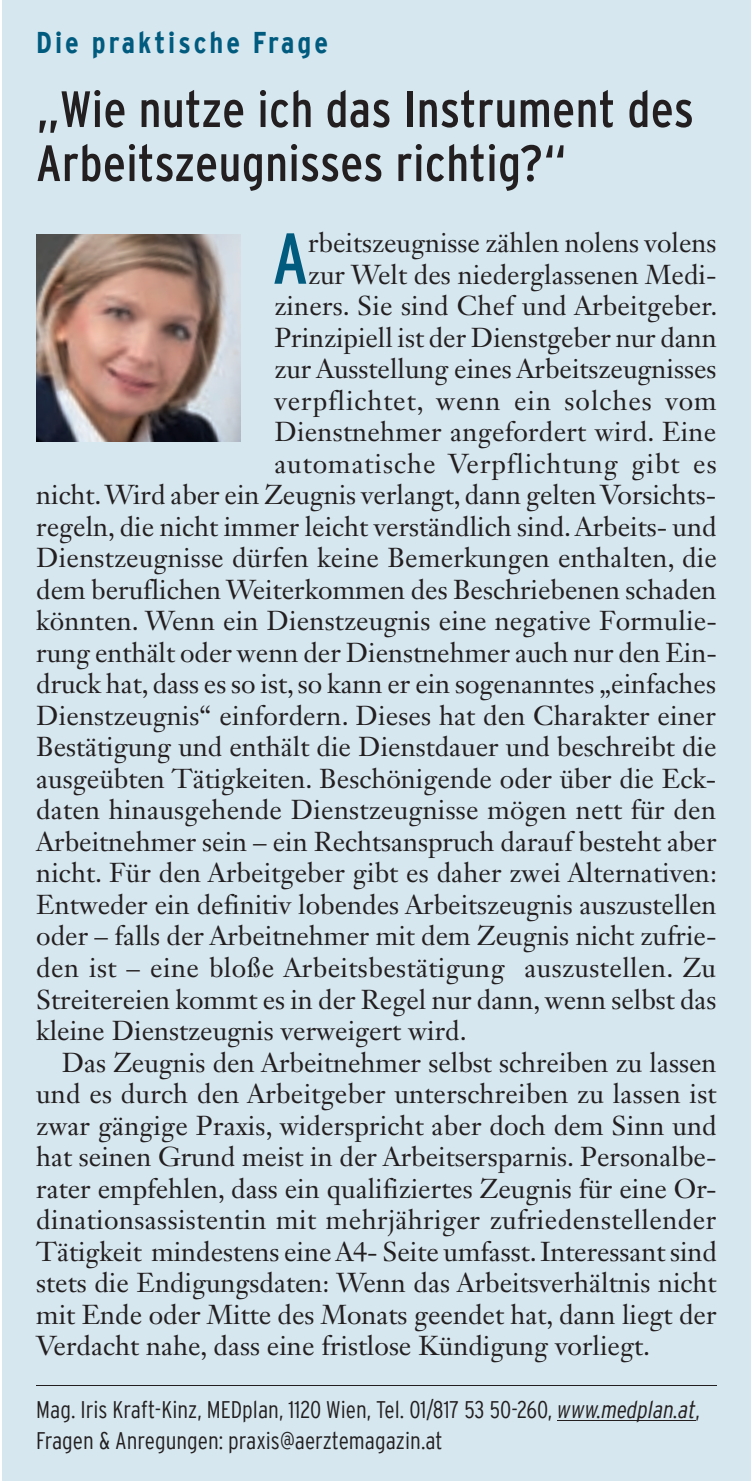
<style>
.page{position:relative;width:752px;height:1482px;background:#fff}
.page>*{position:absolute;margin:0;border:0;box-sizing:border-box;transform-origin:0 0}
.t1{font:condensed 72px "Interstate";color:#005b7f}
.t2{font:condensed 51px/54px "Interstate";letter-spacing:.01em;color:#231f20}
.t3{font:700 condensed 30px "Interstate";letter-spacing:.1em;color:#005b7f}
.t4{font:27px "Janson Text LT Std";color:#231f20}
.t5{font:27px "Janson Text LT Std";letter-spacing:.035em;color:#231f20}
.t6{font:300 condensed 24px/31.5px "Interstate";color:#231f20}
.s1{font-style:italic}
</style>
<div class="page">
<div style="left:2px;top:0;width:749px;height:1481px;background:#d6e7ef"></div>
<hr style="left:36px;top:1385px;width:681px;height:1px;background:#231f20">
<hr style="left:557px;top:1420px;width:138px;height:1px;background:#231f20">
<img style="left:36px;top:234px;width:204px;height:207px">
<p class="t3" style="left:36px;top:25px;width:293px">Die praktische Frage</p>
<h2 class="t2" style="left:36px;top:82px;width:659px">„Wie nutze ich das Instrument des<br>Arbeitszeugnisses richtig?“</h2>
<h1 class="t1" style="left:273px;top:218px;width:37px">A</h1>
<p class="t4" style="left:308px;top:226px;width:410px">rbeitszeugnisse zählen nolens volens</p>
<p class="t4" style="left:308px;top:257px;width:410px">zur Welt des niederglassenen Medi-</p>
<p class="t4" style="left:274px;top:289px;width:445px">ziners. Sie sind Chef und Arbeitgeber.</p>
<p class="t4" style="left:274px;top:320px;width:444px">Prinzipiell ist der Dienstgeber nur dann</p>
<p class="t4" style="left:274px;top:352px;width:444px">zur Ausstellung eines Arbeitszeugnisses</p>
<p class="t5" style="left:274px;top:383px;width:444px">verpflichtet, wenn ein solches vom</p>
<p class="t4" style="left:274px;top:415px;width:444px">Dienstnehmer angefordert wird. Eine</p>
<p class="t5" style="left:274px;top:446px;width:444px">automatische Verpflichtung gibt es</p>
<p class="t4" style="left:36px;top:478px;width:682px">nicht. Wird aber ein Zeugnis verlangt, dann gelten Vorsichts-</p>
<p class="t4" style="left:36px;top:509px;width:682px">regeln, die nicht immer leicht verständlich sind. Arbeits- und</p>
<p class="t4" style="left:36px;top:541px;width:682px">Dienstzeugnisse dürfen keine Bemerkungen enthalten, die</p>
<p class="t4" style="left:36px;top:572px;width:682px">dem beruflichen Weiterkommen des Beschriebenen schaden</p>
<p class="t4" style="left:36px;top:604px;width:682px">könnten. Wenn ein Dienstzeugnis eine negative Formulie-</p>
<p class="t4" style="left:36px;top:635px;width:682px">rung enthält oder wenn der Dienstnehmer auch nur den Ein-</p>
<p class="t4" style="left:36px;top:667px;width:681px">druck hat, dass es so ist, so kann er ein sogenanntes „einfaches</p>
<p class="t4" style="left:36px;top:698px;width:681px">Dienstzeugnis“ einfordern. Dieses hat den Charakter einer</p>
<p class="t4" style="left:36px;top:730px;width:682px">Bestätigung und enthält die Dienstdauer und beschreibt die</p>
<p class="t4" style="left:36px;top:761px;width:682px">ausgeübten Tätigkeiten. Beschönigende oder über die Eck-</p>
<p class="t4" style="left:36px;top:793px;width:681px">daten hinausgehende Dienstzeugnisse mögen nett für den</p>
<p class="t4" style="left:36px;top:824px;width:682px">Arbeitnehmer sein – ein Rechtsanspruch darauf besteht aber</p>
<p class="t4" style="left:36px;top:856px;width:682px">nicht. Für den Arbeitgeber gibt es daher zwei Alternativen:</p>
<p class="t4" style="left:36px;top:887px;width:682px">Entweder ein definitiv lobendes Arbeitszeugnis auszustellen</p>
<p class="t4" style="left:36px;top:919px;width:682px">oder – falls der Arbeitnehmer mit dem Zeugnis nicht zufrie-</p>
<p class="t4" style="left:36px;top:950px;width:681px">den ist – eine bloße Arbeitsbestätigung auszustellen. Zu</p>
<p class="t4" style="left:36px;top:982px;width:682px">Streitereien kommt es in der Regel nur dann, wenn selbst das</p>
<p class="t4" style="left:36px;top:1013px;width:432px">kleine Dienstzeugnis verweigert wird.</p>
<p class="t4" style="left:62px;top:1045px;width:656px">Das Zeugnis den Arbeitnehmer selbst schreiben zu lassen</p>
<p class="t4" style="left:36px;top:1076px;width:682px">und es durch den Arbeitgeber unterschreiben zu lassen ist</p>
<p class="t4" style="left:36px;top:1108px;width:682px">zwar gängige Praxis, widerspricht aber doch dem Sinn und</p>
<p class="t4" style="left:36px;top:1139px;width:682px">hat seinen Grund meist in der Arbeitsersparnis. Personalbe-</p>
<p class="t4" style="left:36px;top:1171px;width:682px">rater empfehlen, dass ein qualifiziertes Zeugnis für eine Or-</p>
<p class="t4" style="left:36px;top:1203px;width:681px">dinationsassistentin mit mehrjähriger zufriedenstellender</p>
<p class="t4" style="left:36px;top:1234px;width:682px">Tätigkeit mindestens eine A4- Seite umfasst. Interessant sind</p>
<p class="t4" style="left:36px;top:1266px;width:682px">stets die Endigungsdaten: Wenn das Arbeitsverhältnis nicht</p>
<p class="t4" style="left:36px;top:1297px;width:682px">mit Ende oder Mitte des Monats geendet hat, dann liegt der</p>
<p class="t4" style="left:36px;top:1329px;width:615px">Verdacht nahe, dass eine fristlose Kündigung vorliegt.</p>
<p class="t6" style="left:36px;top:1393px;width:665px">Mag. Iris Kraft-Kinz, MEDplan, 1120 Wien, Tel. 01/817 53 50-260, <span class="s1">www.medplan.at</span>,<br>Fragen &amp; Anregungen: praxis@aerztemagazin.at</p>
</div>
